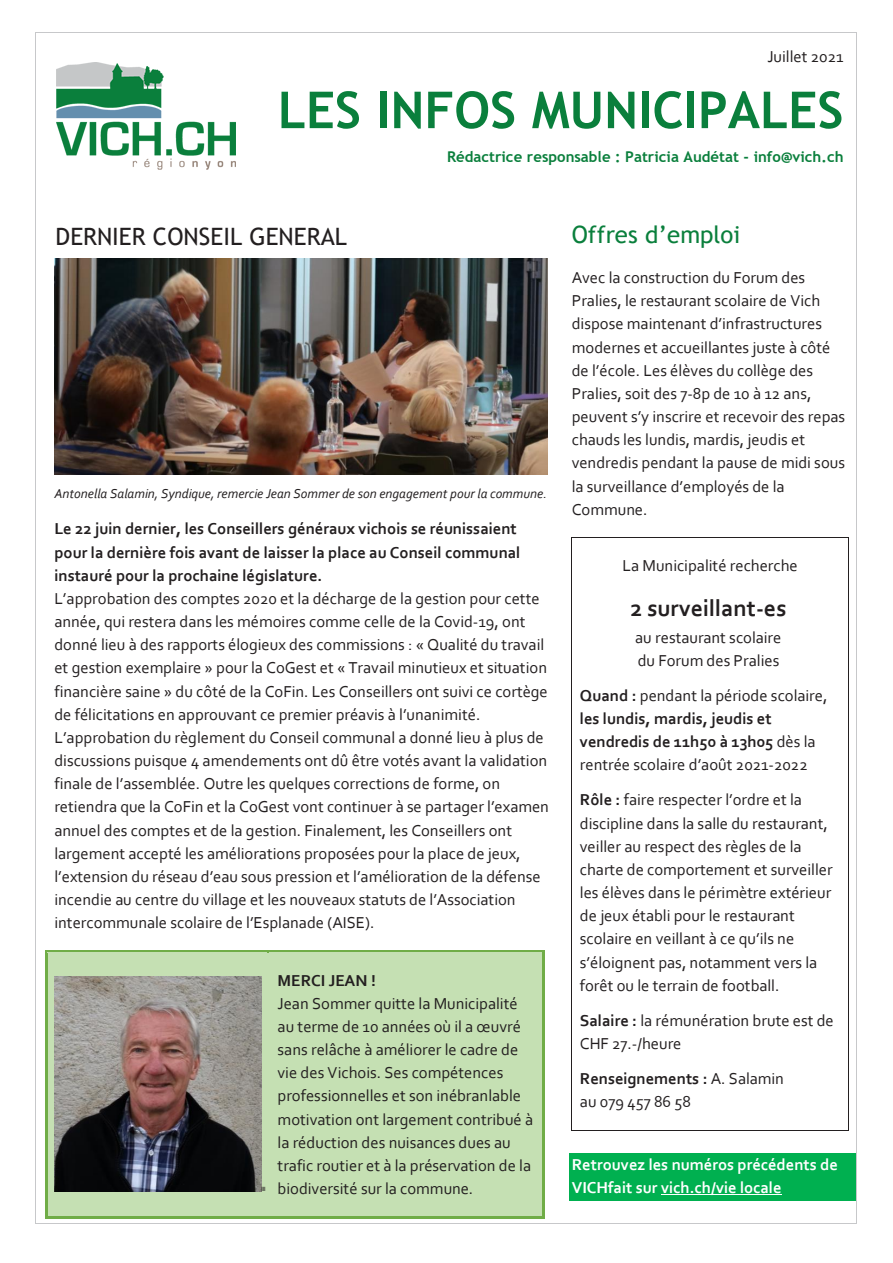
<style>
.page{position:relative;width:893px;height:1263px;background:#fff}
.page>*{position:absolute;margin:0;border:0;box-sizing:border-box;transform-origin:0 0}
.t1{font:700 51px "Trebuchet MS";color:#0a7f3c}
.t2{font:24px "Trebuchet MS";color:#231f20}
.t3{font:700 24px "Corbel";color:#231f20}
.t4{font:24px "Trebuchet MS";color:#0a7f3c}
.t5{font:16.5px/23.1px "Corbel";color:#231f20}
.t6{font:700 16.5px/23.1px "Corbel";color:#231f20}
.t7{font:700 16.5px/23.2px "Corbel";color:#fff}
.t8{font:700 15px "Trebuchet MS";color:#0a7f3c}
.t9{font:italic 13.5px "Corbel";color:#231f20}
.t10{font:700 6px "Corbel";color:#231f20}
.s1{font-weight:700}
</style>
<div class="page">
<img style="left:54px;top:258px;width:493px;height:217px">
<img style="left:56px;top:62px;width:180px;height:108px">
<hr style="left:572px;top:537px;width:276px;height:1px;background:#231f20">
<hr style="left:571px;top:538px;width:1px;height:592px;background:#231f20">
<hr style="left:572px;top:1130px;width:276px;height:1px;background:#231f20">
<hr style="left:848px;top:538px;width:1px;height:592px;background:#231f20">
<div style="left:570px;top:1154px;width:287px;height:23px;background:#00b050"></div>
<div style="left:570px;top:1177px;width:287px;height:23px;background:#00b050"></div>
<hr style="left:661px;top:1194px;width:121px;height:1px;background:#fff">
<div style="left:48px;top:953px;width:219px;height:263px;background:#c5e0b3"></div>
<img style="left:54px;top:976px;width:207px;height:215px">
<div style="left:267px;top:953px;width:275px;height:263px;background:#c5e0b3"></div>
<hr style="left:47px;top:950px;width:220px;height:3px;background:#70ad47">
<hr style="left:47px;top:953px;width:220px;height:1px;background:#c5e0b3">
<hr style="left:269px;top:950px;width:273px;height:3px;background:#70ad47">
<hr style="left:45px;top:953px;width:2px;height:263px;background:#70ad47">
<hr style="left:47px;top:1216px;width:220px;height:3px;background:#70ad47">
<hr style="left:268px;top:1216px;width:274px;height:3px;background:#70ad47">
<hr style="left:542px;top:953px;width:3px;height:263px;background:#70ad47">
<hr style="left:36px;top:33px;width:820px;height:1px;background:#c7c8ca">
<hr style="left:35px;top:33px;width:1px;height:1190px;background:#c7c8ca">
<hr style="left:856px;top:33px;width:1px;height:1190px;background:#c7c8ca">
<hr style="left:36px;top:1223px;width:820px;height:1px;background:#c7c8ca">
<p class="t5" style="left:767px;top:44px;width:78px">Juillet 2021</p>
<h1 class="t1" style="left:278px;top:78px;width:567px">LES INFOS MUNICIPALES</h1>
<p class="t8" style="left:447px;top:148px;width:398px">Rédactrice responsable : Patricia Audétat - info@vich.ch</p>
<h2 class="t2" style="left:56px;top:222px;width:293px">DERNIER CONSEIL GENERAL</h2>
<p class="t9" style="left:54px;top:485px;width:494px">Antonella Salamin, Syndique, remercie Jean Sommer de son engagement pour la commune.</p>
<p class="t6" style="left:54px;top:517px;width:468px">Le 22 juin dernier, les Conseillers généraux vichois se réunissaient pour la dernière fois avant de laisser la place au Conseil communal instauré pour la prochaine législature.</p>
<p class="t5" style="left:54px;top:586px;width:496px">L’approbation des comptes 2020 et la décharge de la gestion pour cette année, qui restera dans les mémoires comme celle de la Covid-19, ont donné lieu à des rapports élogieux des commissions : « Qualité du travail et gestion exemplaire » pour la CoGest et « Travail minutieux et situation financière saine » du côté de la CoFin. Les Conseillers ont suivi ce cortège de félicitations en approuvant ce premier préavis à l’unanimité.<br>L’approbation du règlement du Conseil communal a donné lieu à plus de discussions puisque 4 amendements ont dû être votés avant la validation finale de l’assemblée. Outre les quelques corrections de forme, on retiendra que la CoFin et la CoGest vont continuer à se partager l’examen annuel des comptes et de la gestion. Finalement, les Conseillers ont largement accepté les améliorations proposées pour la place de jeux, l’extension du réseau d’eau sous pression et l’amélioration de la défense incendie au centre du village et les nouveaux statuts de l’Association intercommunale scolaire de l’Esplanade (AISE).</p>
<p class="t10" style="left:261px;top:1185px;width:6px">lll</p>
<p class="t6" style="left:278px;top:968px;width:100px">MERCI JEAN !</p>
<p class="t5" style="left:278px;top:991px;width:257px">Jean Sommer quitte la Municipalité au terme de 10 années où il a œuvré sans relâche à améliorer le cadre de vie des Vichois. Ses compétences professionnelles et son inébranlable motivation ont largement contribué à la réduction des nuisances dues au trafic routier et à la préservation de la biodiversité sur la commune.</p>
<h2 class="t4" style="left:572px;top:219px;width:170px">Offres d’emploi</h2>
<p class="t5" style="left:572px;top:266px;width:275px">Avec la construction du Forum des Pralies, le restaurant scolaire de Vich dispose maintenant d’infrastructures modernes et accueillantes juste à côté de l’école. Les élèves du collège des Pralies, soit des 7-8p de 10 à 12 ans, peuvent s’y inscrire et recevoir des repas chauds les lundis, mardis, jeudis et vendredis pendant la pause de midi sous la surveillance d’employés de la Commune.</p>
<p class="t5" style="left:622px;top:553px;width:177px">La Municipalité recherche</p>
<h2 class="t3" style="left:630px;top:593px;width:158px">2 surveillant-es</h2>
<p class="t5" style="left:635px;top:625px;width:148px">au restaurant scolaire du Forum des Pralies</p>
<p class="t5" style="left:580px;top:683px;width:249px"><span class="s1">Quand :</span> pendant la période scolaire, <span class="s1">les lundis, mardis, jeudis et vendredis de 11h50 à 13h05</span> dès la rentrée scolaire d’août 2021-2022</p>
<p class="t5" style="left:580px;top:788px;width:254px"><span class="s1">Rôle :</span> faire respecter l’ordre et la discipline dans la salle du restaurant, veiller au respect des règles de la charte de comportement et surveiller les élèves dans le périmètre extérieur de jeux établi pour le restaurant scolaire en veillant à ce qu’ils ne s’éloignent pas, notamment vers la forêt ou le terrain de football.</p>
<p class="t5" style="left:580px;top:1008px;width:255px"><span class="s1">Salaire :</span> la rémunération brute est de<br>CHF 27.-/heure</p>
<p class="t5" style="left:580px;top:1067px;width:206px"><span class="s1">Renseignements :</span> A. Salamin au 079 457 86 58</p>
<p class="t7" style="left:572px;top:1152px;width:268px">Retrouvez les numéros précédents de<br>VICHfait sur vich.ch/vie locale</p>
</div>
